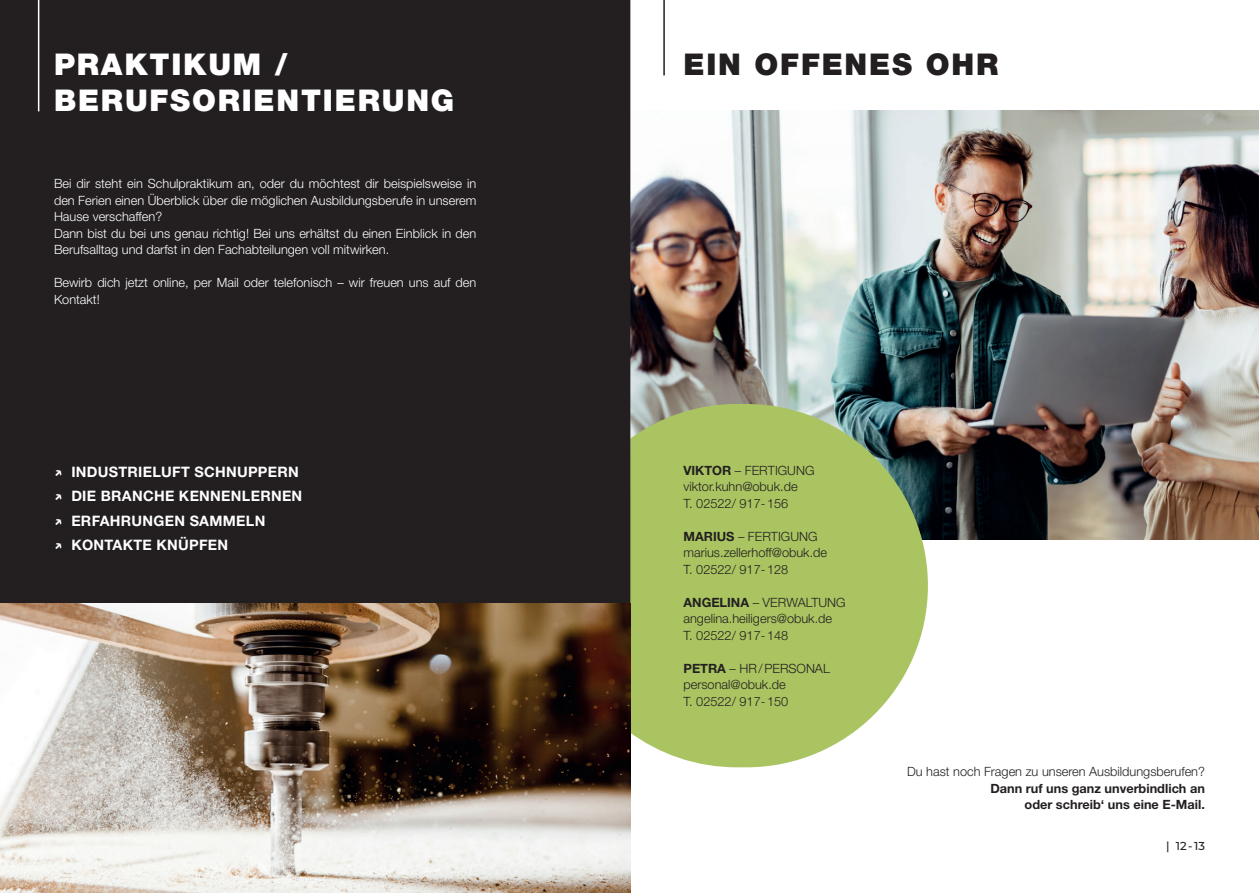
<style>
.page{position:relative;width:1259px;height:893px;background:#fff}
.page>*{position:absolute;margin:0;border:0;box-sizing:border-box;transform-origin:0 0}
.t1{font:900 30px/36px "Helvetica Neue LT Std";letter-spacing:.06em;color:#fff}
.t2{font:900 30px "Helvetica Neue LT Std";letter-spacing:.06em;color:#231f20}
.t3{font:700 14.4px/24.2px "Helvetica Neue LT Std";letter-spacing:.02em;color:#fff}
.t4{font:300 12.75px/16.5px "Helvetica Neue LT Std";color:#fff}
.t5{font:300 12.75px/16.5px "Helvetica Neue LT Std";color:#231f20}
.t6{font:700 12.75px/16.5px "Helvetica Neue LT Std";color:#231f20;text-align:right}
.t7{font:500 11.55px "Montserrat";color:#231f20}
.s1{font-family:"Montserrat";font-size:14.1px}
.s2{font-weight:700}
</style>
<div class="page">
<img style="left:630px;top:111px;width:629px;height:428px">
<svg style="left:630px;top:404px;width:298px;height:363px;background:#a9c16e"></svg>
<div style="left:0;top:0;width:629px;height:893px;background:#231f20"></div>
<hr style="left:629px;top:0;width:1px;height:403px;background:#231f20">
<hr style="left:629px;top:403px;width:1px;height:360px;background:#231f20">
<hr style="left:38px;top:0;width:1px;height:111px;background:#fff">
<hr style="left:663px;top:0;width:2px;height:75px;background:#231f20">
<img style="left:0;top:604px;width:630px;height:289px">
<h1 class="t1" style="left:54px;top:47px;width:402px">PRAKTIKUM /<br>BERUFSORIENTIERUNG</h1>
<h1 class="t2" style="left:683px;top:47px;width:316px">EIN OFFENES OHR</h1>
<p class="t4" style="left:54px;top:175px;width:424px">Bei dir steht ein Schulpraktikum an, oder du möchtest dir beispielsweise in den Ferien einen Überblick über die möglichen Ausbildungsberufe in unserem Hause verschaffen?<br>Dann bist du bei uns genau richtig! Bei uns erhältst du einen Einblick in den Berufsalltag und darfst in den Fachabteilungen voll mitwirken.</p>
<p class="t4" style="left:54px;top:274px;width:424px">Bewirb dich jetzt online, per Mail oder telefonisch – wir freuen uns auf den<br>Kontakt!</p>
<p class="t3" style="left:54px;top:460px;width:250px"><span class="s1">↗</span> INDUSTRIELUFT SCHNUPPERN <span class="s1">↗</span> DIE BRANCHE KENNENLERNEN <span class="s1">↗</span> ERFAHRUNGEN SAMMELN<br><span class="s1">↗</span> KONTAKTE KNÜPFEN</p>
<p class="t5" style="left:683px;top:462px;width:132px"><span class="s2">VIKTOR</span> – FERTIGUNG viktor.kuhn@obuk.de<br>T. 02522/ 917-156</p>
<p class="t5" style="left:683px;top:528px;width:145px"><span class="s2">MARIUS</span> – FERTIGUNG marius.zellerhoff@obuk.de<br>T. 02522/ 917-128</p>
<p class="t5" style="left:683px;top:594px;width:164px"><span class="s2">ANGELINA</span> – VERWALTUNG angelina.heiligers@obuk.de<br>T. 02522/ 917-148</p>
<p class="t5" style="left:683px;top:660px;width:148px"><span class="s2">PETRA</span> – HR/PERSONAL personal@obuk.de<br>T. 02522/ 917-150</p>
<p class="t5" style="left:907px;top:763px;width:299px">Du hast noch Fragen zu unseren Ausbildungsberufen?</p>
<p class="t6" style="left:990px;top:780px;width:216px">Dann ruf uns ganz unverbindlich an oder schreib‘ uns eine E-Mail.</p>
<p class="t7" style="left:1166px;top:838px;width:40px">| 12 - 13</p>
</div>
